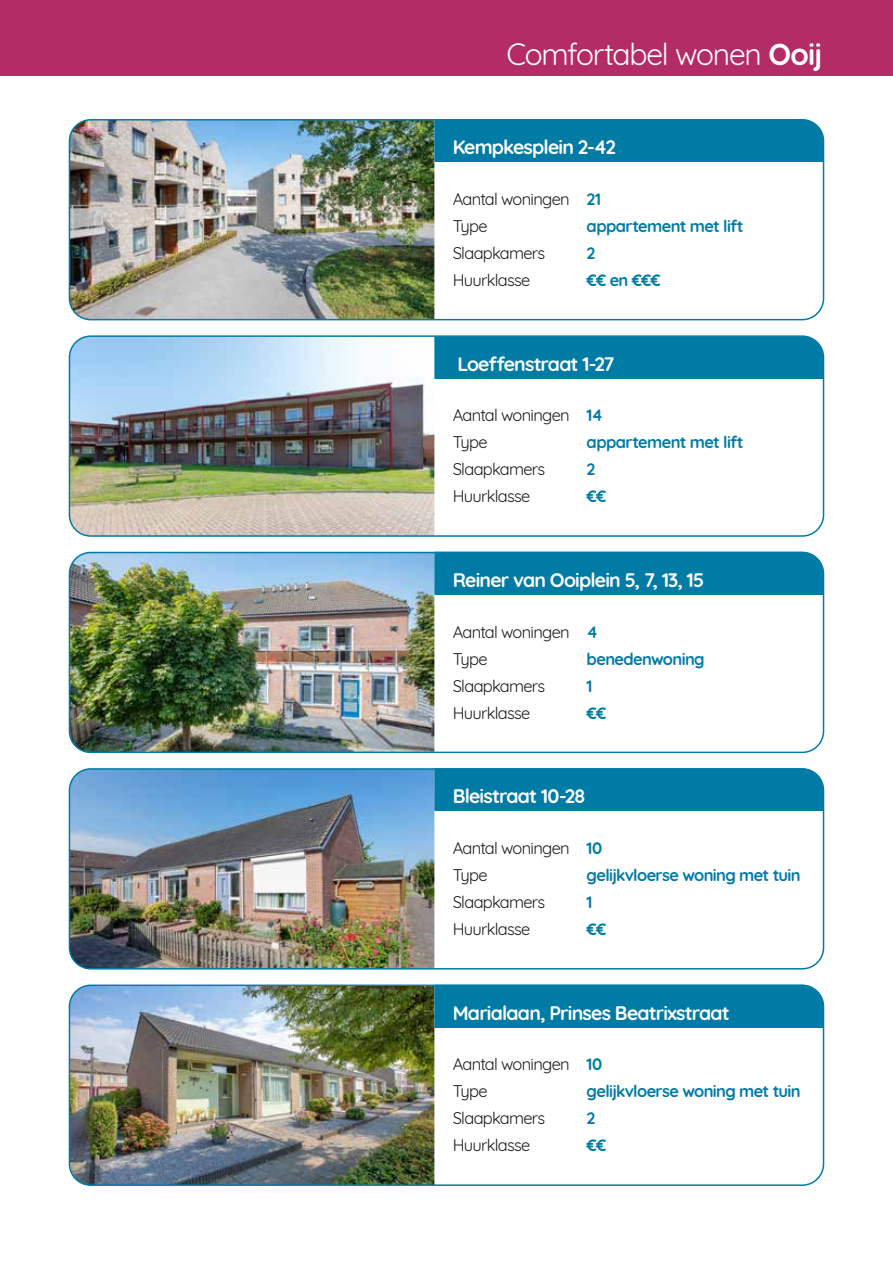
<style>
.page{position:relative;width:893px;height:1263px;background:#fff}
.page>*{position:absolute;margin:0;border:0;box-sizing:border-box;transform-origin:0 0}
.t1{font:30px "Quicksand";letter-spacing:-.04em;color:#fff}
.t2{font:700 19.5px "Quicksand";letter-spacing:-.04em;color:#fff}
.t3{font:16.5px/27px "Quicksand";letter-spacing:-.045em;color:#1d1d1b}
.t4{font:700 16.5px "Quicksand";letter-spacing:-.035em;color:#007ba6}
.s1{font-weight:700}
.s2{font-weight:700;color:#007ba6}
</style>
<div class="page">
<div style="left:0;top:0;width:893px;height:76px;background:#b42c66"></div>
<img style="left:69px;top:552px;width:365px;height:200px">
<div style="left:69px;top:552px;width:755px;height:201px;border:2px solid #007ba6;border-radius:21px"></div>
<div style="left:434px;top:552px;width:389px;height:42px;background:#007ba6"></div>
<img style="left:69px;top:771px;width:365px;height:198px">
<div style="left:69px;top:768px;width:755px;height:201px;border:2px solid #007ba6;border-radius:21px"></div>
<div style="left:434px;top:768px;width:389px;height:43px;background:#007ba6"></div>
<img style="left:69px;top:987px;width:365px;height:196px">
<div style="left:69px;top:984px;width:755px;height:202px;border:2px solid #007ba6;border-radius:21px"></div>
<div style="left:434px;top:985px;width:389px;height:42px;background:#007ba6"></div>
<img style="left:69px;top:338px;width:365px;height:196px">
<div style="left:69px;top:335px;width:755px;height:202px;border:2px solid #007ba6;border-radius:21px"></div>
<div style="left:434px;top:336px;width:389px;height:43px;background:#007ba6"></div>
<img style="left:69px;top:122px;width:365px;height:198px">
<div style="left:69px;top:119px;width:755px;height:201px;border:2px solid #007ba6;border-radius:21px"></div>
<div style="left:434px;top:119px;width:389px;height:43px;background:#007ba6"></div>
<h1 class="t1" style="left:507px;top:31px;width:317px">Comfortabel wonen <span class="s1">Ooij</span></h1>
<p class="t2" style="left:453px;top:131px;width:165px">Kempkesplein 2-42</p>
<p class="t3" style="left:453px;top:184px;width:150px">Aantal woningen <span class="s2">21<br></span>Type</p>
<p class="t4" style="left:587px;top:212px;width:158px">appartement met lift</p>
<p class="t3" style="left:453px;top:238px;width:94px">Slaapkamers</p>
<p class="t4" style="left:587px;top:239px;width:10px">2</p>
<p class="t3" style="left:453px;top:265px;width:79px">Huurklasse</p>
<p class="t4" style="left:587px;top:266px;width:76px">€€ en €€€</p>
<p class="t2" style="left:457px;top:347px;width:159px">Loeffenstraat 1-27</p>
<p class="t3" style="left:453px;top:400px;width:152px">Aantal woningen <span class="s2">14<br></span>Type</p>
<p class="t4" style="left:587px;top:429px;width:158px">appartement met lift</p>
<p class="t3" style="left:453px;top:454px;width:94px">Slaapkamers</p>
<p class="t4" style="left:587px;top:456px;width:10px">2</p>
<p class="t3" style="left:453px;top:481px;width:79px">Huurklasse</p>
<p class="t4" style="left:587px;top:483px;width:21px">€€</p>
<p class="t2" style="left:453px;top:564px;width:253px">Reiner van Ooiplein 5, 7, 13, 15</p>
<p class="t3" style="left:453px;top:616px;width:147px">Aantal woningen <span class="s2">4<br></span>Type</p>
<p class="t4" style="left:587px;top:645px;width:120px">benedenwoning</p>
<p class="t3" style="left:453px;top:670px;width:94px">Slaapkamers</p>
<p class="t4" style="left:587px;top:672px;width:8px">1</p>
<p class="t3" style="left:453px;top:697px;width:79px">Huurklasse</p>
<p class="t4" style="left:587px;top:699px;width:21px">€€</p>
<p class="t2" style="left:453px;top:780px;width:134px">Bleistraat 10-28</p>
<p class="t3" style="left:453px;top:833px;width:151px">Aantal woningen <span class="s2">10<br></span>Type</p>
<p class="t4" style="left:587px;top:861px;width:216px">gelijkvloerse woning met tuin</p>
<p class="t3" style="left:453px;top:887px;width:94px">Slaapkamers</p>
<p class="t4" style="left:587px;top:888px;width:8px">1</p>
<p class="t3" style="left:453px;top:914px;width:79px">Huurklasse</p>
<p class="t4" style="left:587px;top:915px;width:21px">€€</p>
<p class="t2" style="left:453px;top:996px;width:279px">Marialaan, Prinses Beatrixstraat</p>
<p class="t3" style="left:453px;top:1049px;width:151px">Aantal woningen <span class="s2">10<br></span>Type</p>
<p class="t4" style="left:587px;top:1078px;width:216px">gelijkvloerse woning met tuin</p>
<p class="t3" style="left:453px;top:1103px;width:94px">Slaapkamers</p>
<p class="t4" style="left:587px;top:1105px;width:10px">2</p>
<p class="t3" style="left:453px;top:1130px;width:79px">Huurklasse</p>
<p class="t4" style="left:587px;top:1132px;width:21px">€€</p>
</div>
